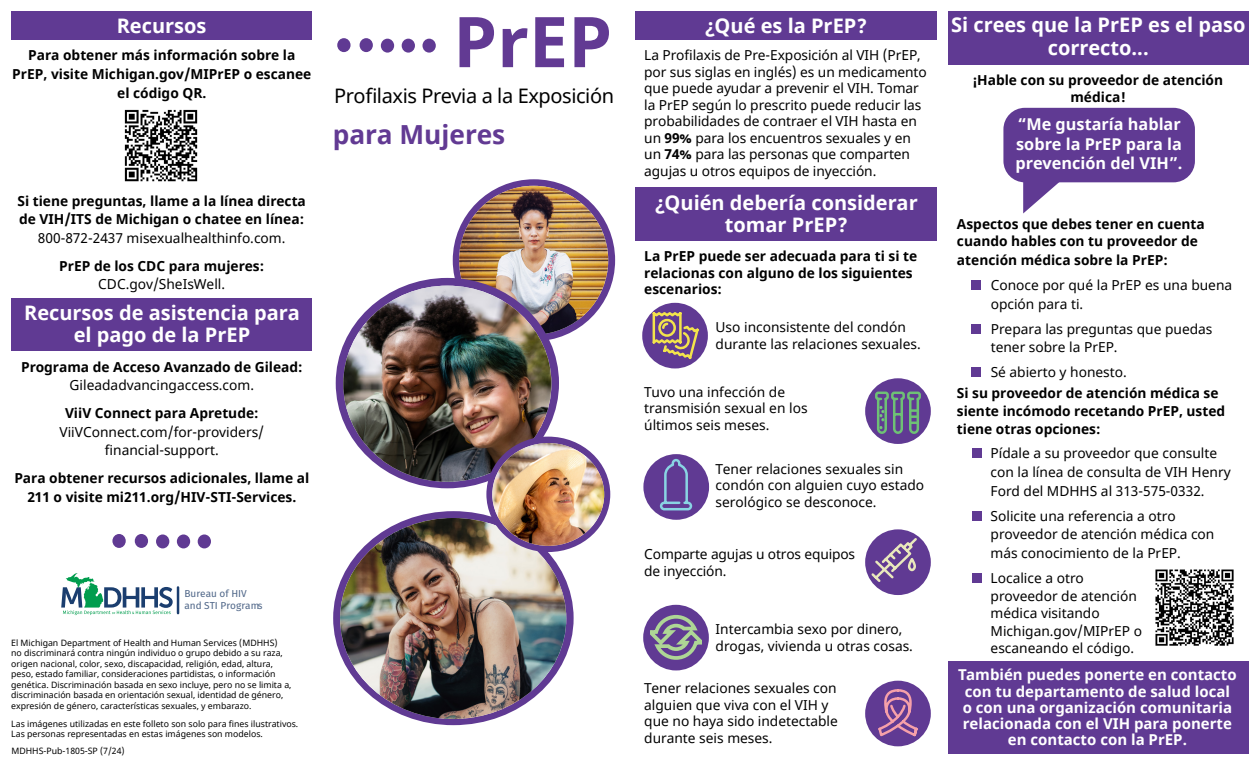
<style>
.page{position:relative;width:1260px;height:765px;background:#fff}
.page>*{position:absolute;margin:0;border:0;box-sizing:border-box;transform-origin:0 0}
.t1{font:700 70px "Noto Sans";color:#623a93}
.t2{font:700 26.25px "Noto Sans";color:#623a93}
.t3{font:700 20px/22.5px "Noto Sans";color:#fff;text-align:center}
.t4{font:20px "Noto Sans";letter-spacing:-.02em;color:#000}
.t5{font:700 16.25px/19.5px "Noto Sans";color:#fff;text-align:justify}
.t6{font:700 15px/16.2px "Noto Sans";color:#fff;text-align:center}
.t7{font:13.75px/16.5px "Noto Sans";color:#000}
.t8{font:700 13.75px/18.8px "Noto Sans";color:#000;text-align:center}
.t9{font:10px/12.1px "Fira Sans";color:#4f6688}
.t10{font:8.75px/10.5px "Noto Sans";color:#000}
.s1{font-weight:400}
.s2{font-weight:700}
</style>
<div class="page">
<div style="left:11px;top:11px;width:301px;height:29px;background:#603a93"></div>
<div style="left:11px;top:298px;width:301px;height:53px;background:#603a93"></div>
<div style="left:337px;top:38px;width:14px;height:14px;background:#603a93;border-radius:50%"></div>
<div style="left:360px;top:38px;width:13px;height:14px;background:#603a93;border-radius:50%"></div>
<div style="left:381px;top:39px;width:13px;height:14px;background:#603a93;border-radius:50%"></div>
<div style="left:402px;top:39px;width:13px;height:14px;background:#603a93;border-radius:50%"></div>
<div style="left:423px;top:39px;width:13px;height:14px;background:#603a93;border-radius:50%"></div>
<div style="left:948px;top:11px;width:300px;height:54px;background:#603a93"></div>
<div style="left:636px;top:187px;width:301px;height:54px;background:#603a93"></div>
<div style="left:948px;top:661px;width:300px;height:92px;background:#603a93"></div>
<div style="left:636px;top:11px;width:301px;height:29px;background:#603a93"></div>
<img style="left:124px;top:109px;width:74px;height:73px">
<hr style="left:177px;top:587px;width:2px;height:26px;background:#1b3e6f">
<svg style="left:61px;top:573px;width:112px;height:42px"></svg>
<div style="left:865px;top:529px;width:66px;height:66px;background:#603a93;border-radius:50%"></div>
<div style="left:643px;top:454px;width:66px;height:66px;background:#603a93;border-radius:50%"></div>
<div style="left:865px;top:378px;width:66px;height:66px;background:#603a93;border-radius:50%"></div>
<svg style="left:874px;top:391px;width:48px;height:44px"></svg>
<svg style="left:659px;top:458px;width:34px;height:53px"></svg>
<div style="left:642px;top:303px;width:66px;height:65px;background:#603a93;border-radius:50%"></div>
<svg style="left:650px;top:310px;width:51px;height:51px"></svg>
<svg style="left:869px;top:536px;width:50px;height:48px"></svg>
<div style="left:643px;top:605px;width:66px;height:65px;background:#603a93;border-radius:50%"></div>
<svg style="left:650px;top:613px;width:52px;height:49px"></svg>
<div style="left:865px;top:681px;width:66px;height:65px;background:#603a93;border-radius:50%"></div>
<svg style="left:877px;top:689px;width:42px;height:58px"></svg>
<div style="left:112px;top:534px;width:14px;height:14px;background:#603a93;border-radius:50%"></div>
<div style="left:135px;top:534px;width:13px;height:14px;background:#603a93;border-radius:50%"></div>
<div style="left:156px;top:534px;width:13px;height:14px;background:#603a93;border-radius:50%"></div>
<div style="left:177px;top:534px;width:13px;height:14px;background:#603a93;border-radius:50%"></div>
<div style="left:198px;top:534px;width:13px;height:14px;background:#603a93;border-radius:50%"></div>
<div style="left:1003px;top:108px;width:192px;height:74px;background:#603a93;border-radius:21px"></div>
<svg style="left:1023px;top:182px;width:50px;height:31px"></svg>
<div style="left:971px;top:280px;width:10px;height:10px;background:#603a93"></div>
<div style="left:971px;top:324px;width:10px;height:10px;background:#603a93"></div>
<div style="left:971px;top:367px;width:10px;height:10px;background:#603a93"></div>
<div style="left:972px;top:448px;width:9px;height:10px;background:#603a93"></div>
<div style="left:972px;top:511px;width:9px;height:10px;background:#603a93"></div>
<div style="left:972px;top:573px;width:9px;height:10px;background:#603a93"></div>
<img style="left:1155px;top:569px;width:79px;height:77px">
<div style="left:453px;top:179px;width:162px;height:162px;background:#603a93;border-radius:50%"></div>
<img style="left:459px;top:186px;width:149px;height:149px;border-radius:74px">
<div style="left:333px;top:511px;width:241px;height:214px;background:#603a93;border-radius:50%"></div>
<img style="left:340px;top:518px;width:226px;height:201px">
<div style="left:336px;top:278px;width:223px;height:210px;background:#603a93;border-radius:50%"></div>
<img style="left:343px;top:286px;width:208px;height:196px">
<div style="left:486px;top:437px;width:124px;height:115px;background:#603a93;border-radius:50%"></div>
<img style="left:492px;top:443px;width:112px;height:103px">
<p class="t3" style="left:117px;top:15px;width:91px">Recursos</p>
<p class="t8" style="left:12px;top:46px;width:301px">Para obtener más información sobre la<br>PrEP, visite Michigan.gov/MIPrEP o escanee el código QR.</p>
<p class="t8" style="left:17px;top:192px;width:290px">Si tiene preguntas, llame a la línea directa de VIH/ITS de Michigan o chatee en línea:<br><span class="s1">800-872-2437 misexualhealthinfo.com.</span></p>
<p class="t8" style="left:59px;top:257px;width:206px">PrEP de los CDC para mujeres:</p>
<p class="t7" style="left:98px;top:277px;width:128px">CDC.gov/SheIsWell.</p>
<p class="t3" style="left:24px;top:302px;width:277px">Recursos de asistencia para el pago de la PrEP</p>
<p class="t8" style="left:21px;top:358px;width:283px">Programa de Acceso Avanzado de Gilead:</p>
<p class="t7" style="left:70px;top:378px;width:186px">Gileadadvancingaccess.com.</p>
<p class="t8" style="left:65px;top:404px;width:195px">ViiV Connect para Apretude:</p>
<p class="t7" style="left:59px;top:424px;width:206px">ViiVConnect.com/for-providers/</p>
<p class="t7" style="left:105px;top:443px;width:115px">financial-support.</p>
<p class="t8" style="left:14px;top:469px;width:296px">Para obtener recursos adicionales, llame al<br>211 o visite mi211.org/HIV-STI-Services.</p>
<p class="t1" style="left:453px;top:-8px;width:160px">PrEP</p>
<p class="t4" style="left:334px;top:82px;width:281px">Profilaxis Previa a la Exposición</p>
<p class="t2" style="left:333px;top:116px;width:174px">para Mujeres</p>
<p class="t9" style="left:184px;top:587px;width:80px">Bureau of HIV and STI Programs</p>
<p class="t10" style="left:11px;top:637px;width:282px">El Michigan Department of Health and Human Services (MDHHS)<br>no discriminará contra ningún individuo o grupo debido a su raza, origen nacional, color, sexo, discapacidad, religión, edad, altura, peso, estado familiar, consideraciones partidistas, o información genética. Discriminación basada en sexo incluye, pero no se limita a, discriminación basada en orientación sexual, identidad de género, expresión de género, características sexuales, y embarazo.</p>
<p class="t10" style="left:11px;top:718px;width:289px">Las imágenes utilizadas en este folleto son solo para fines ilustrativos.<br>Las personas representadas en estas imágenes son modelos.</p>
<p class="t10" style="left:11px;top:746px;width:115px">MDHHS-Pub-1805-SP (7/24)</p>
<p class="t3" style="left:705px;top:15px;width:164px">¿Qué es la PrEP?</p>
<p class="t7" style="left:644px;top:47px;width:284px">La Profilaxis de Pre-Exposición al VIH (PrEP, por sus siglas en inglés) es un medicamento que puede ayudar a prevenir el VIH. Tomar la PrEP según lo prescrito puede reducir las probabilidades de contraer el VIH hasta en un <span class="s2">99%</span> para los encuentros sexuales y en un <span class="s2">74%</span> para las personas que comparten agujas u otros equipos de inyección.</p>
<p class="t3" style="left:655px;top:192px;width:264px">¿Quién debería considerar tomar PrEP?</p>
<p class="t8" style="left:644px;top:248px;width:275px;line-height:16.5px;text-align:left">La PrEP puede ser adecuada para ti si te relacionas con alguno de los siguientes escenarios:</p>
<p class="t7" style="left:716px;top:320px;width:207px">Uso inconsistente del condón durante las relaciones sexuales.</p>
<p class="t7" style="left:644px;top:384px;width:165px">Tuvo una infección de transmisión sexual en los últimos seis meses.</p>
<p class="t7" style="left:716px;top:461px;width:210px">Tener relaciones sexuales sin condón con alguien cuyo estado serológico se desconoce.</p>
<p class="t7" style="left:644px;top:547px;width:212px">Comparte agujas u otros equipos de inyección.</p>
<p class="t7" style="left:716px;top:622px;width:199px">Intercambia sexo por dinero, drogas, vivienda u otras cosas.</p>
<p class="t7" style="left:644px;top:681px;width:195px">Tener relaciones sexuales con alguien que viva con el VIH y que no haya sido indetectable durante seis meses.</p>
<p class="t3" style="left:951px;top:14px;width:296px">Si crees que la PrEP es el paso correcto...</p>
<p class="t8" style="left:973px;top:72px;width:251px;line-height:16.5px">¡Hable con su proveedor de atención médica!</p>
<p class="t5" style="left:1016px;top:115px;width:168px">“Me gustaría hablar sobre la PrEP para la prevención del VIH”.</p>
<p class="t8" style="left:957px;top:215px;width:249px;line-height:17.5px;text-align:left">Aspectos que debes tener en cuenta cuando hables con tu proveedor de</p>
<p class="t8" style="left:957px;top:251px;width:212px">atención médica sobre la PrEP:</p>
<p class="t7" style="left:991px;top:276px;width:243px;line-height:18.8px;text-indent:-17px">• Conoce por qué la PrEP es una buena opción para ti.</p>
<p class="t7" style="left:991px;top:320px;width:223px;line-height:18.8px;text-indent:-17px">• Prepara las preguntas que puedas tener sobre la PrEP.</p>
<p class="t7" style="left:974px;top:365px;width:154px">• Sé abierto y honesto.</p>
<p class="t8" style="left:957px;top:385px;width:270px;line-height:17.5px;text-align:left">Si su proveedor de atención médica se siente incómodo recetando PrEP, usted</p>
<p class="t8" style="left:957px;top:420px;width:145px">tiene otras opciones:</p>
<p class="t7" style="left:991px;top:444px;width:242px;line-height:18.8px;text-indent:-17px">• Pídale a su proveedor que consulte con la línea de consulta de VIH Henry<br>Ford del MDHHS al 313-575-0332.</p>
<p class="t7" style="left:991px;top:507px;width:225px;line-height:18.8px;text-indent:-17px">• Solicite una referencia a otro proveedor de atención médica con más conocimiento de la PrEP.</p>
<p class="t7" style="left:991px;top:570px;width:153px;line-height:17.5px;text-indent:-17px">• Localice a otro proveedor de atención médica visitando<br>Michigan.gov/MIPrEP o escaneando el código.</p>
<p class="t6" style="left:958px;top:667px;width:280px">También puedes ponerte en contacto con tu departamento de salud local<br>o con una organización comunitaria relacionada con el VIH para ponerte en contacto con la PrEP.</p>
</div>
